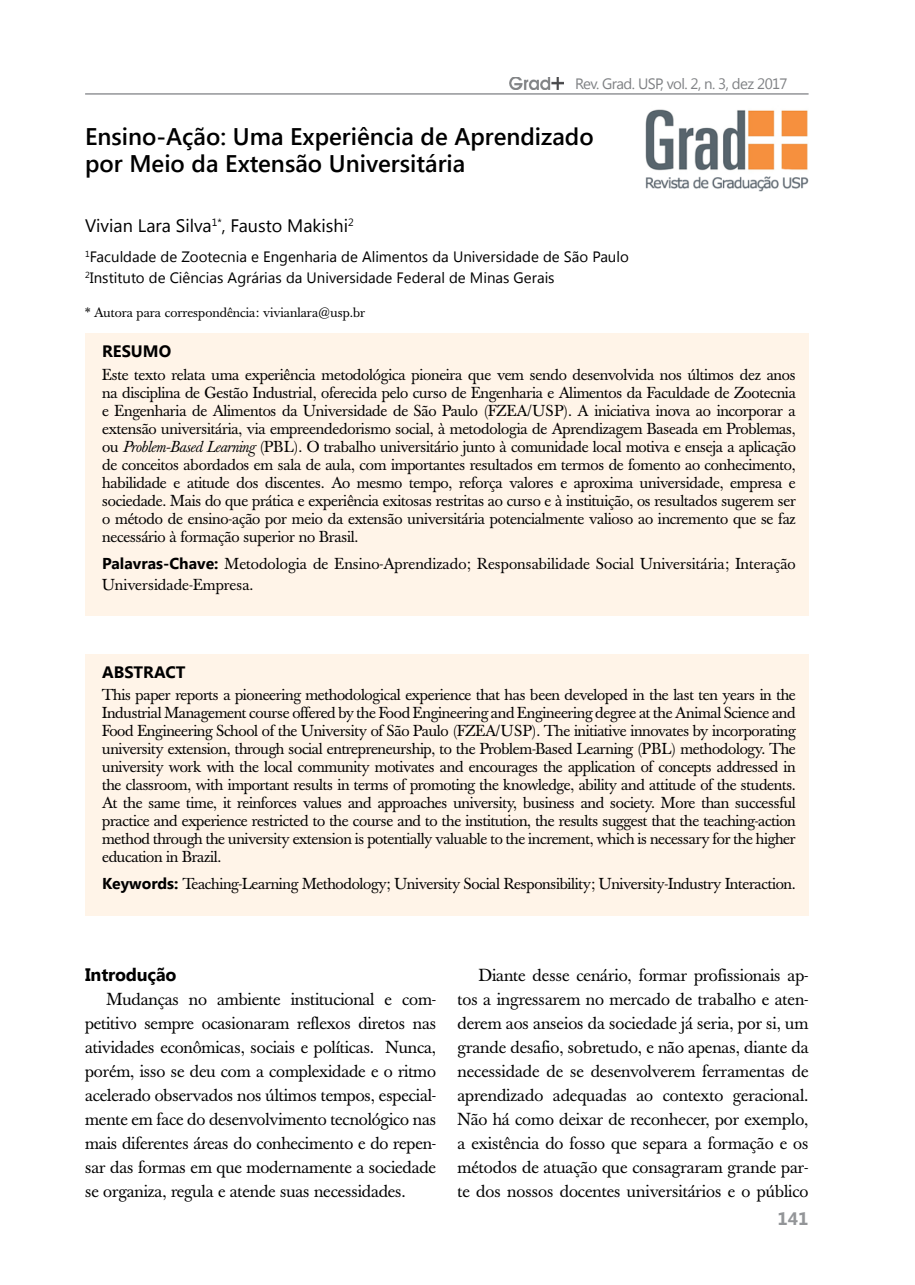
<style>
.page{position:relative;width:915px;height:1285px;background:#fff}
.page>*{position:absolute;margin:0;border:0;box-sizing:border-box;transform-origin:0 0}
.t1{font:600 24px/27px "Segoe UI";color:#000}
.t2{font:18px "Segoe UI";color:#000}
.t3{font:700 18px "Segoe UI";letter-spacing:-.01em;color:#000}
.t4{font:700 18px "Segoe UI";color:#939598}
.t5{font:17.25px/24px "Baskerville";letter-spacing:-.01em;color:#000;text-align:justify}
.t6{font:700 16.5px "Segoe UI";color:#000}
.t7{font:15.75px/18px "Baskerville";letter-spacing:-.02em;color:#000;text-align:justify}
.t8{font:15.75px/21px "Baskerville";color:#000}
.t9{font:15px/21px "Segoe UI";color:#000}
.t10{font:15px "Segoe UI";letter-spacing:-.04em;color:#808285}
.t11{font:13.5px "Baskerville";color:#000}
.s1{font-style:italic}
.s2{font-family:"Segoe UI";font-weight:700}
</style>
<div class="page">
<img style="left:510px;top:78px;width:53px;height:12px">
<img style="left:645px;top:109px;width:163px;height:83px">
<hr style="left:85px;top:93px;width:723px;height:2px;background:#939598">
<div style="left:85px;top:333px;width:723px;height:282px;background:#fff4e8"></div>
<div style="left:85px;top:653px;width:723px;height:262px;background:#fff4e8"></div>
<p class="t10" style="left:575px;top:73px;width:214px">Rev. Grad. USP, vol. 2, n. 3, dez 2017</p>
<h1 class="t1" style="left:85px;top:123px;width:510px">Ensino-Ação: Uma Experiência de Aprendizado por Meio da Extensão Universitária</h1>
<p class="t2" style="left:85px;top:213px;width:270px">Vivian Lara Silva<sup>1*</sup>, Fausto Makishi<sup>2</sup></p>
<p class="t9" style="left:85px;top:245px;width:545px"><sup>1</sup>Faculdade de Zootecnia e Engenharia de Alimentos da Universidade de São Paulo<br><sup>2</sup>Instituto de Ciências Agrárias da Universidade Federal de Minas Gerais</p>
<p class="t11" style="left:85px;top:304px;width:281px">* Autora para correspondência: vivianlara@usp.br</p>
<p class="t6" style="left:102px;top:340px;width:71px">RESUMO</p>
<p class="t7" style="left:102px;top:365px;width:695px">Este texto relata uma experiência metodológica pioneira que vem sendo desenvolvida nos últimos dez anos na disciplina de Gestão Industrial, oferecida pelo curso de Engenharia e Alimentos da Faculdade de Zootecnia e Engenharia de Alimentos da Universidade de São Paulo (FZEA/USP). A iniciativa inova ao incorporar a extensão universitária, via empreendedorismo social, à metodologia de Aprendizagem Baseada em Problemas, ou <span class="s1">Problem-Based Learning</span> (PBL). O trabalho universitário junto à comunidade local motiva e enseja a aplicação de conceitos abordados em sala de aula, com importantes resultados em termos de fomento ao conhecimento, habilidade e atitude dos discentes. Ao mesmo tempo, reforça valores e aproxima universidade, empresa e sociedade. Mais do que prática e experiência exitosas restritas ao curso e à instituição, os resultados sugerem ser o método de ensino-ação por meio da extensão universitária potencialmente valioso ao incremento que se faz necessário à formação superior no Brasil.</p>
<p class="t8" style="left:102px;top:553px;width:695px"><span class="s2">Palavras-Chave:</span> Metodologia de Ensino-Aprendizado; Responsabilidade Social Universitária; Interação<br>Universidade-Empresa.</p>
<p class="t6" style="left:102px;top:660px;width:85px">ABSTRACT</p>
<p class="t7" style="left:102px;top:686px;width:695px">This paper reports a pioneering methodological experience that has been developed in the last ten years in the Industrial Management course offered by the Food Engineering and Engineering degree at the Animal Science and Food Engineering School of the University of São Paulo (FZEA/USP). The initiative innovates by incorporating university extension, through social entrepreneurship, to the Problem-Based Learning (PBL) methodology. The university work with the local community motivates and encourages the application of concepts addressed in the classroom, with important results in terms of promoting the knowledge, ability and attitude of the students.<br>At the same time, it reinforces values and approaches university, business and society. More than successful practice and experience restricted to the course and to the institution, the results suggest that the teaching-action method through the university extension is potentially valuable to the increment, which is necessary for the higher education in Brazil.</p>
<p class="t7" style="left:102px;top:875px;width:695px"><span class="s2">Keywords:</span> Teaching-Learning Methodology; University Social Responsibility; University-Industry Interaction.</p>
<p class="t3" style="left:85px;top:961px;width:93px">Introdução</p>
<p class="t5" style="left:85px;top:987px;width:352px;text-indent:21px">Mudanças no ambiente institucional e com&shy;petitivo sempre ocasionaram reflexos diretos nas atividades econômicas, sociais e políticas. Nunca, porém, isso se deu com a complexidade e o ritmo acelerado observados nos últimos tempos, especial&shy;mente em face do desenvolvimento tecnológico nas mais diferentes áreas do conhecimento e do repen&shy;sar das formas em que modernamente a sociedade se organiza, regula e atende suas necessidades.</p>
<p class="t5" style="left:457px;top:963px;width:352px;text-indent:21px">Diante desse cenário, formar profissionais ap&shy;tos a ingressarem no mercado de trabalho e aten&shy;derem aos anseios da sociedade já seria, por si, um grande desafio, sobretudo, e não apenas, diante da necessidade de se desenvolverem ferramentas de aprendizado adequadas ao contexto geracional.<br>Não há como deixar de reconhecer, por exemplo, a existência do fosso que separa a formação e os métodos de atuação que consagraram grande par&shy;te dos nossos docentes universitários e o público</p>
<p class="t4" style="left:777px;top:1205px;width:33px">141</p>
</div>
